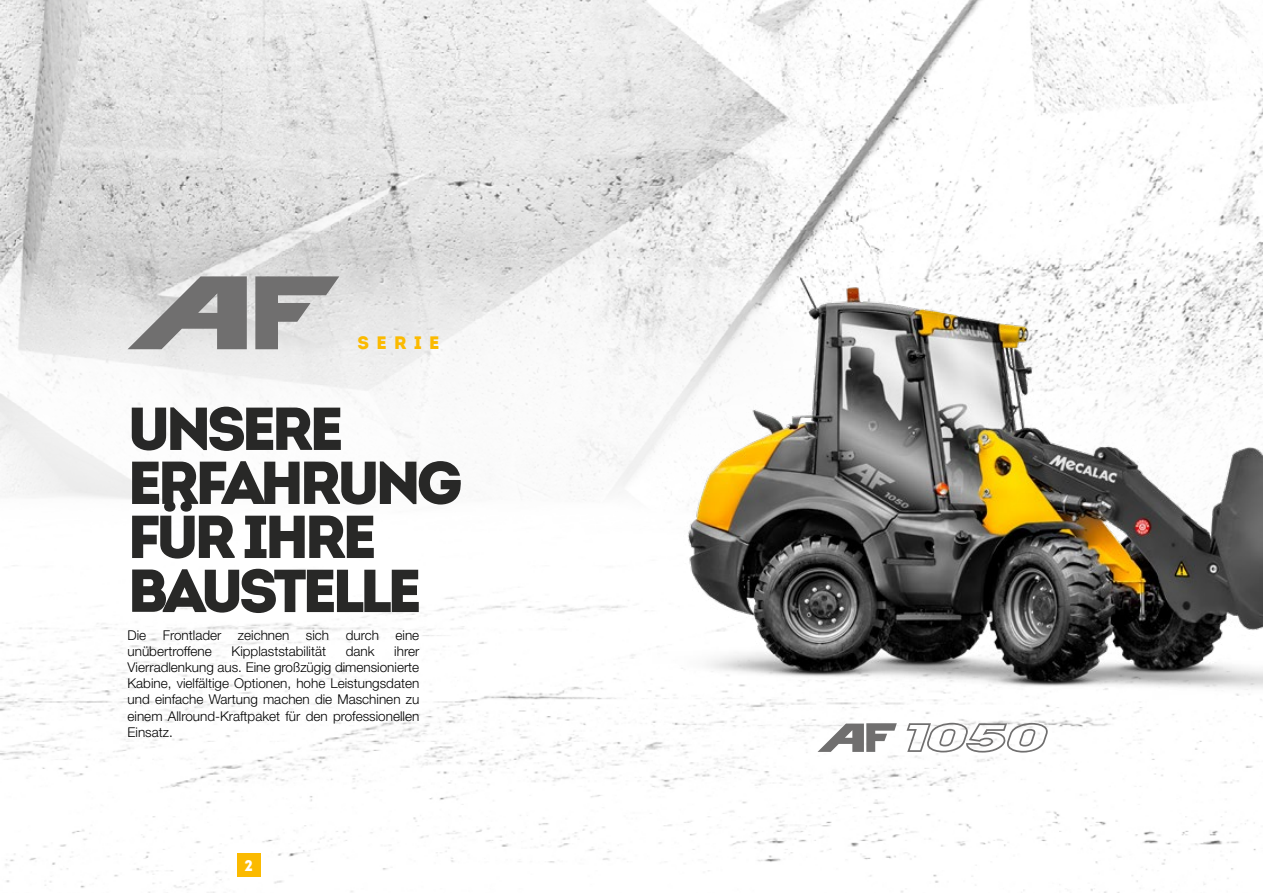
<style>
.page{position:relative;width:1263px;height:893px;background:#fff}
.page>*{position:absolute;margin:0;border:0;box-sizing:border-box;transform-origin:0 0}
.t1{font:900 60.45px/54px "Intro";letter-spacing:-.075em;color:#282827}
.t2{font:900 18px "Intro";letter-spacing:.4em;color:#fbba00}
.t3{font:900 15.45px "Intro";color:#fff}
.t4{font:300 13.5px/16.2px "Helvetica Neue LT Pro";color:#000}
</style>
<div class="page">
<img style="left:0;top:0;width:1263px;height:893px">
<div style="left:0;top:338px;width:1263px;height:267px;background:#fff"></div>
<svg style="left:0;top:250px;width:585px;height:191px;fill:#f6f6f6"></svg>
<div style="left:237px;top:853px;width:23px;height:23px;background:#fbba00"></div>
<svg style="left:128px;top:276px;width:119px;height:73px;background:#9f9f9f"></svg>
<svg style="left:255px;top:276px;width:84px;height:73px;background:#a7a6a6"></svg>
<svg style="left:906px;top:750px;width:142px;height:3px"></svg>
<svg style="left:817px;top:750px;width:80px;height:2px"></svg>
<img style="left:585px;top:250px;width:678px;height:500px">
<h2 class="t2" style="left:358px;top:331px;width:83px">SERIE</h2>
<h1 class="t1" style="left:128px;top:401px;width:337px">UNSERE<br>ERFAHRUNG<br>FÜR IHRE<br>BAUSTELLE</h1>
<p class="t4" style="left:128px;top:626px;width:293px">Die Frontlader zeichnen sich durch eine unübertroffene</p>
<p class="t4" style="left:128px;top:642px;width:293px;text-align:justify;text-indent:267px">ihrer Vierradlenkung aus. Eine großzügig dimensionierte Kabine, vielfältige Optionen, hohe Leistungsdaten und einfache Wartung machen die Maschinen zu einem Allround-Kraftpaket für den professionellen Einsatz.</p>
<p class="t4" style="left:232px;top:642px;width:96px">Kipplaststabilität</p>
<p class="t4" style="left:346px;top:642px;width:30px">dank</p>
<p class="t3" style="left:244px;top:855px;width:10px">2</p>
</div>
